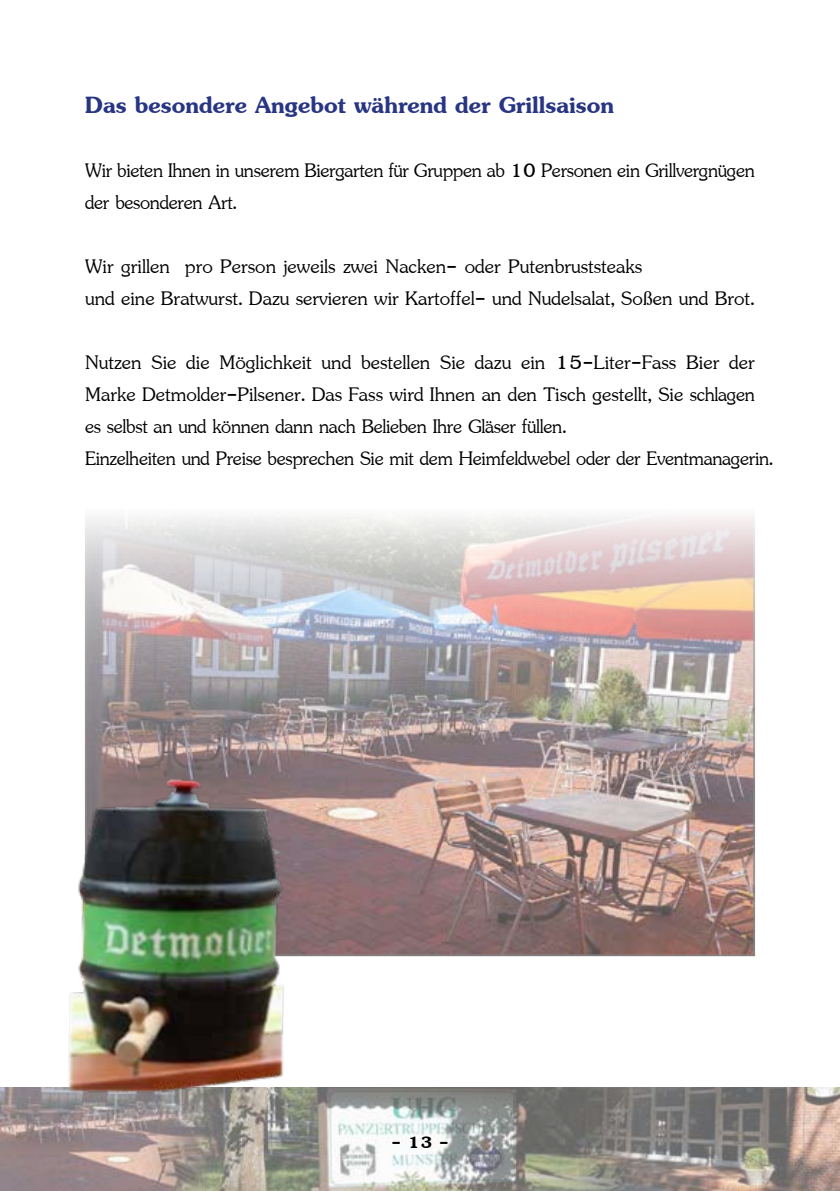
<style>
.page{position:relative;width:840px;height:1191px;background:#fff}
.page>*{position:absolute;margin:0;border:0;box-sizing:border-box;transform-origin:0 0}
.t1{font:36px "Jasmine UPC Bold";color:#283583}
.t2{font:30px/32px "Jasmine UPC";color:#000}
.t3{font:26px "Jasmine UPC Bold";color:#000}
</style>
<div class="page">
<img style="left:0;top:1087px;width:839px;height:104px">
<img style="left:88px;top:517px;width:663px;height:436px">
<img style="left:61px;top:758px;width:236px;height:346px">
<p class="t1" style="left:85px;top:79px;width:530px">Das besondere Angebot während der Grillsaison</p>
<p class="t2" style="left:85px;top:152px;width:671px">Wir bieten Ihnen in unserem Biergarten für Gruppen ab 10 Personen ein Grillvergnügen der besonderen Art.</p>
<p class="t2" style="left:85px;top:248px;width:670px">Wir grillen pro Person jeweils zwei Nacken- oder Putenbruststeaks<br>und eine Bratwurst. Dazu servieren wir Kartoffel- und Nudelsalat, Soßen und Brot.</p>
<p class="t2" style="left:85px;top:344px;width:689px">Nutzen Sie die Möglichkeit und bestellen Sie dazu ein 15-Liter-Fass Bier der Marke Detmolder-Pilsener. Das Fass wird Ihnen an den Tisch gestellt, Sie schlagen es selbst an und können dann nach Belieben Ihre Gläser füllen.<br>Einzelheiten und Preise besprechen Sie mit dem Heimfeldwebel oder der Eventmanagerin.</p>
<p class="t3" style="left:390px;top:1123px;width:60px">- 13 -</p>
</div>
